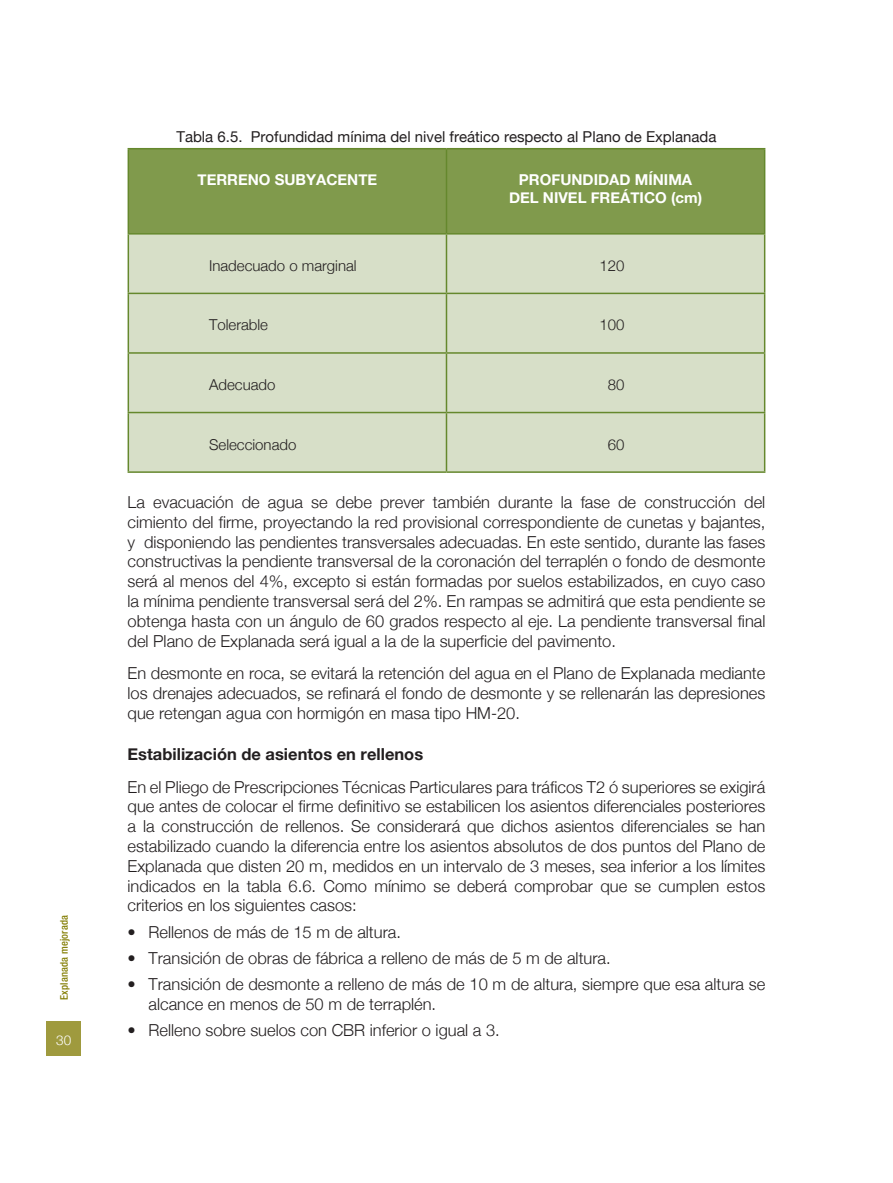
<style>
.page{position:relative;width:893px;height:1183px;background:#fff}
.page>*{position:absolute;margin:0;border:0;box-sizing:border-box;transform-origin:0 0}
.texto{font:300 16.5px/19.8px "Helvetica Neue";color:#231f20;text-align:justify}
.textofinal{font:300 16.5px/19.8px "Helvetica Neue";color:#231f20;text-align:justify}
.punto{font:300 16.5px/19.8px "Helvetica Neue";color:#231f20}
.puntofibal{font:300 16.5px "Helvetica Neue";color:#231f20}
.t1{font:700 16.5px "Helvetica Neue";color:#231f20}
.titulotabla{font:15px "Helvetica Neue";color:#231f20}
.notastablas{font:300 15px "Helvetica Neue";color:#231f20}
.notastablas-2{font:700 15px "Helvetica Neue";color:#fff}
.t2{font:300 13.5px "Helvetica Neue";color:#fff}
.t3{font:500 condensed 10.5px "Helvetica Neue";letter-spacing:.015em;color:#827c00}
</style>
<div class="page">
<div style="left:47px;top:1020px;width:34px;height:34px;background:#9f9a3e"></div>
<div style="left:129px;top:149px;width:635px;height:84px;background:#809a4c"></div>
<div style="left:129px;top:234px;width:635px;height:237px;background:#d7dfc8"></div>
<hr style="left:128px;top:149px;width:1px;height:84px;background:#65882d">
<hr style="left:128px;top:148px;width:318px;height:1px;background:#65882d">
<hr style="left:446px;top:148px;width:319px;height:1px;background:#65882d">
<hr style="left:446px;top:149px;width:1px;height:84px;background:#65882d">
<hr style="left:764px;top:149px;width:1px;height:84px;background:#65882d">
<hr style="left:128px;top:233px;width:318px;height:1px;background:#65882d">
<hr style="left:128px;top:234px;width:1px;height:58px;background:#65882d">
<hr style="left:446px;top:233px;width:319px;height:1px;background:#65882d">
<hr style="left:446px;top:234px;width:1px;height:58px;background:#65882d">
<hr style="left:764px;top:234px;width:1px;height:58px;background:#65882d">
<hr style="left:128px;top:292px;width:318px;height:2px;background:#65882d">
<hr style="left:128px;top:294px;width:1px;height:58px;background:#65882d">
<hr style="left:446px;top:292px;width:319px;height:2px;background:#65882d">
<hr style="left:446px;top:294px;width:1px;height:58px;background:#65882d">
<hr style="left:764px;top:294px;width:1px;height:58px;background:#65882d">
<hr style="left:128px;top:352px;width:318px;height:1px;background:#65882d">
<hr style="left:128px;top:353px;width:1px;height:58px;background:#65882d">
<hr style="left:446px;top:352px;width:319px;height:1px;background:#65882d">
<hr style="left:446px;top:353px;width:1px;height:58px;background:#65882d">
<hr style="left:764px;top:353px;width:1px;height:58px;background:#65882d">
<hr style="left:128px;top:411px;width:318px;height:2px;background:#65882d">
<hr style="left:128px;top:413px;width:1px;height:58px;background:#65882d">
<hr style="left:128px;top:471px;width:318px;height:1px;background:#65882d">
<hr style="left:446px;top:411px;width:319px;height:2px;background:#65882d">
<hr style="left:446px;top:413px;width:1px;height:58px;background:#65882d">
<hr style="left:764px;top:413px;width:1px;height:58px;background:#65882d">
<hr style="left:446px;top:471px;width:319px;height:1px;background:#65882d">
<p class="t3" style="left:58px;top:999px;width:86px;rotate:-90deg">Explanada mejorada</p>
<p class="t2" style="left:56px;top:1031px;width:17px">30</p>
<p class="titulotabla" style="left:176px;top:128px;width:542px">Tabla 6.5. Profundidad mínima del nivel freático respecto al Plano de Explanada</p>
<p class="notastablas-2" style="left:198px;top:170px;width:181px">TERRENO SUBYACENTE</p>
<p class="notastablas-2" style="left:519px;top:170px;width:175px">PROFUNDIDAD MÍNIMA</p>
<p class="notastablas-2" style="left:509px;top:188px;width:195px">DEL NIVEL FREÁTICO (cm)</p>
<p class="notastablas" style="left:209px;top:256px;width:149px">Inadecuado o marginal</p>
<p class="notastablas" style="left:599px;top:256px;width:27px">120</p>
<p class="notastablas" style="left:209px;top:316px;width:60px">Tolerable</p>
<p class="notastablas" style="left:599px;top:316px;width:27px">100</p>
<p class="notastablas" style="left:209px;top:375px;width:68px">Adecuado</p>
<p class="notastablas" style="left:608px;top:375px;width:18px">80</p>
<p class="notastablas" style="left:209px;top:435px;width:89px">Seleccionado</p>
<p class="notastablas" style="left:608px;top:435px;width:18px">60</p>
<p class="texto" style="left:128px;top:491px;width:639px">La evacuación de agua se debe prever también durante la fase de construcción del cimiento del firme, proyectando la red provisional correspondiente de cunetas y bajantes, y disponiendo las pendientes transversales adecuadas. En este sentido, durante las fases constructivas la pendiente transversal de la coronación del terraplén o fondo de desmonte será al menos del 4%, excepto si están formadas por suelos estabilizados, en cuyo caso la mínima pendiente transversal será del 2%. En rampas se admitirá que esta pendiente se obtenga hasta con un ángulo de 60 grados respecto al eje. La pendiente transversal final del Plano de Explanada será igual a la de la superficie del pavimento.</p>
<p class="texto" style="left:128px;top:663px;width:639px">En desmonte en roca, se evitará la retención del agua en el Plano de Explanada mediante los drenajes adecuados, se refinará el fondo de desmonte y se rellenarán las depresiones que retengan agua con hormigón en masa tipo HM-20.</p>
<p class="t1" style="left:128px;top:743px;width:297px">Estabilización de asientos en rellenos</p>
<p class="textofinal" style="left:128px;top:776px;width:639px">En el Pliego de Prescripciones Técnicas Particulares para tráficos T2 ó superiores se exigirá que antes de colocar el firme definitivo se estabilicen los asientos diferenciales posteriores a la construcción de rellenos. Se considerará que dichos asientos diferenciales se han estabilizado cuando la diferencia entre los asientos absolutos de dos puntos del Plano de Explanada que disten 20 m, medidos en un intervalo de 3 meses, sea inferior a los límites indicados en la tabla 6.6. Como mínimo se deberá comprobar que se cumplen estos criterios en los siguientes casos:</p>
<p class="punto" style="left:128px;top:921px;width:275px">• Rellenos de más de 15 m de altura.</p>
<p class="punto" style="left:128px;top:947px;width:485px">• Transición de obras de fábrica a relleno de más de 5 m de altura.</p>
<p class="punto" style="left:149px;top:973px;width:618px;text-indent:-21px">• Transición de desmonte a relleno de más de 10 m de altura, siempre que esa altura se alcance en menos de 50 m de terraplén.</p>
<p class="puntofibal" style="left:128px;top:1019px;width:374px">• Relleno sobre suelos con CBR inferior o igual a 3.</p>
</div>
